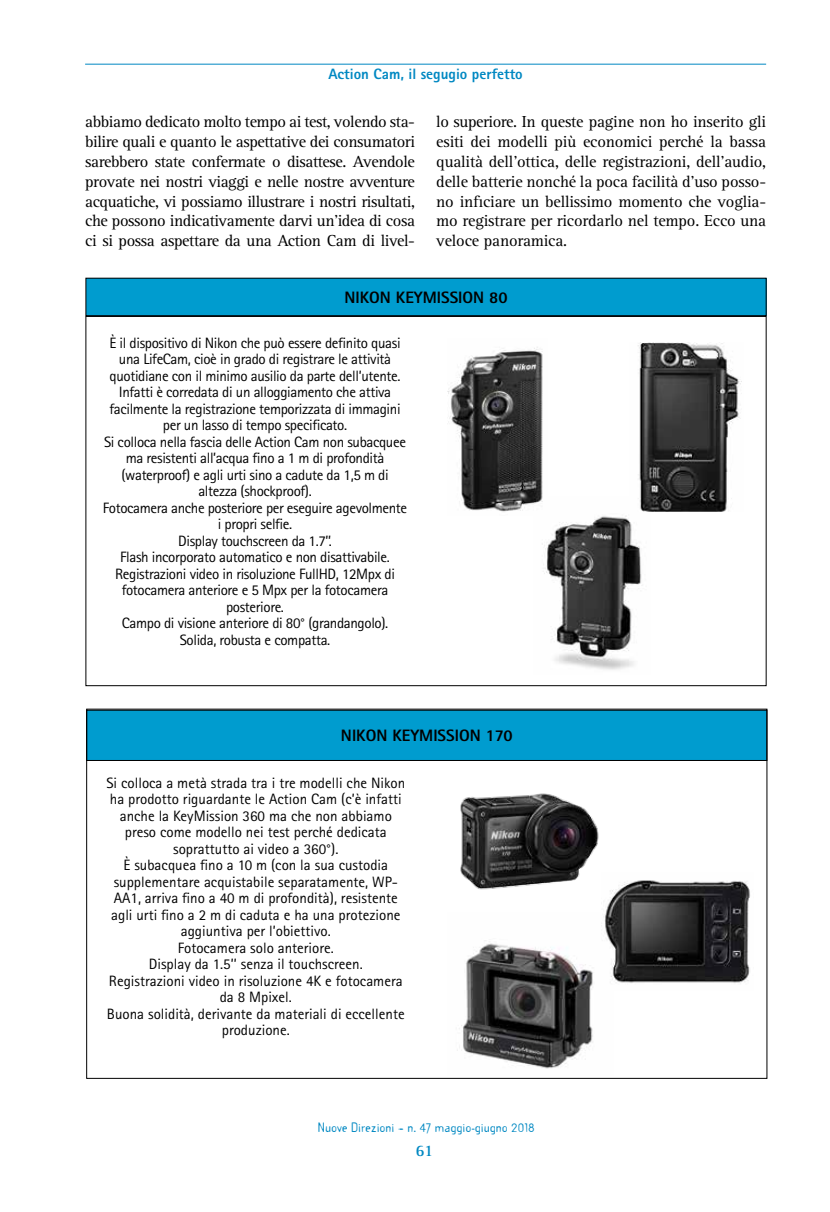
<style>
.page{position:relative;width:830px;height:1212px;background:#fff}
.page>*{position:absolute;margin:0;border:0;box-sizing:border-box;transform-origin:0 0}
.t1{font:16.5px/19.8px "Rotis Serif Std";letter-spacing:-.02em;color:#000;text-align:justify}
.t2{font:800 16.5px "Rotis Sans Serif Std";color:#000}
.t3{font:700 16.5px "Rotis Serif Std";color:#0088c2}
.t4{font:15px/16.5px "Rotis Sans Serif Std";letter-spacing:-.025em;color:#000;text-align:center}
.t5{font:15px/16.5px "Rotis Sans Serif Std";color:#000;text-align:center}
.t6{font:800 15px "Rotis Sans Serif Std";color:#0088c2}
.t7{font:12px "Template Gothic OT";color:#0088c2}
</style>
<div class="page">
<hr style="left:85px;top:64px;width:680px;height:1px;background:#0088c2">
<div style="left:86px;top:278px;width:679px;height:38px;background:#009ccf"></div>
<div style="left:86px;top:278px;width:680px;height:38px;border:1px solid #000"></div>
<div style="left:87px;top:710px;width:679px;height:50px;background:#009ccf"></div>
<div style="left:86px;top:710px;width:680px;height:51px;border:1px solid #000"></div>
<img style="left:542px;top:516px;width:100px;height:154px">
<img style="left:447px;top:347px;width:96px;height:165px">
<img style="left:638px;top:343px;width:104px;height:169px">
<img style="left:460px;top:793px;width:139px;height:97px">
<img style="left:457px;top:940px;width:136px;height:129px">
<img style="left:605px;top:880px;width:145px;height:103px">
<p class="t6" style="left:328px;top:64px;width:196px">Action Cam, il segugio perfetto</p>
<p class="t1" style="left:85px;top:112px;width:331px">abbiamo dedicato molto tempo ai test, volendo sta&shy;bilire quali e quanto le aspettative dei consumatori sarebbero state confermate o disattese. Avendole provate nei nostri viaggi e nelle nostre avventure acquatiche, vi possiamo illustrare i nostri risultati, che possono indicativamente darvi un’idea di cosa ci si possa aspettare da una Action Cam di livel-</p>
<p class="t1" style="left:436px;top:112px;width:331px">lo superiore. In queste pagine non ho inserito gli esiti dei modelli più economici perché la bassa qualità dell’ottica, delle registrazioni, dell’audio, delle batterie nonché la poca facilità d’uso posso&shy;no inficiare un bellissimo momento che voglia&shy;mo registrare per ricordarlo nel tempo. Ecco una veloce panoramica.</p>
<p class="t2" style="left:344px;top:287px;width:164px">NIKON KEYMISSION 80</p>
<p class="t4" style="left:103px;top:334px;width:306px">È il dispositivo di Nikon che può essere definito quasi una LifeCam, cioè in grado di registrare le attività quotidiane con il minimo ausilio da parte dell’utente.<br>Infatti è corredata di un alloggiamento che attiva facilmente la registrazione temporizzata di immagini per un lasso di tempo specificato.<br>Si colloca nella fascia delle Action Cam non subacquee ma resistenti all’acqua fino a 1 m di profondità (waterproof) e agli urti sino a cadute da 1,5 m di altezza (shockproof).<br>Fotocamera anche posteriore per eseguire agevolmente i propri selfie.<br>Display touchscreen da 1.7’’.<br>Flash incorporato automatico e non disattivabile.<br>Registrazioni video in risoluzione FullHD, 12Mpx di fotocamera anteriore e 5 Mpx per la fotocamera posteriore.<br>Campo di visione anteriore di 80° (grandangolo).<br>Solida, robusta e compatta.</p>
<p class="t2" style="left:341px;top:724px;width:173px">NIKON KEYMISSION 170</p>
<p class="t5" style="left:106px;top:774px;width:300px">Si colloca a metà strada tra i tre modelli che Nikon ha prodotto riguardante le Action Cam (c’è infatti anche la KeyMission 360 ma che non abbiamo preso come modello nei test perché dedicata soprattutto ai video a 360°).<br>È subacquea fino a 10 m (con la sua custodia supplementare acquistabile separatamente, WP-AA1, arriva fino a 40 m di profondità), resistente agli urti fino a 2 m di caduta e ha una protezione aggiuntiva per l’obiettivo.<br>Fotocamera solo anteriore.<br>Display da 1.5’’ senza il touchscreen.<br>Registrazioni video in risoluzione 4K e fotocamera da 8 Mpixel.<br>Buona solidità, derivante da materiali di eccellente produzione.</p>
<p class="t7" style="left:318px;top:1121px;width:218px">Nuove Direzioni • n. 47 maggio-giugno 2018</p>
<p class="t3" style="left:415px;top:1141px;width:19px">61</p>
</div>
